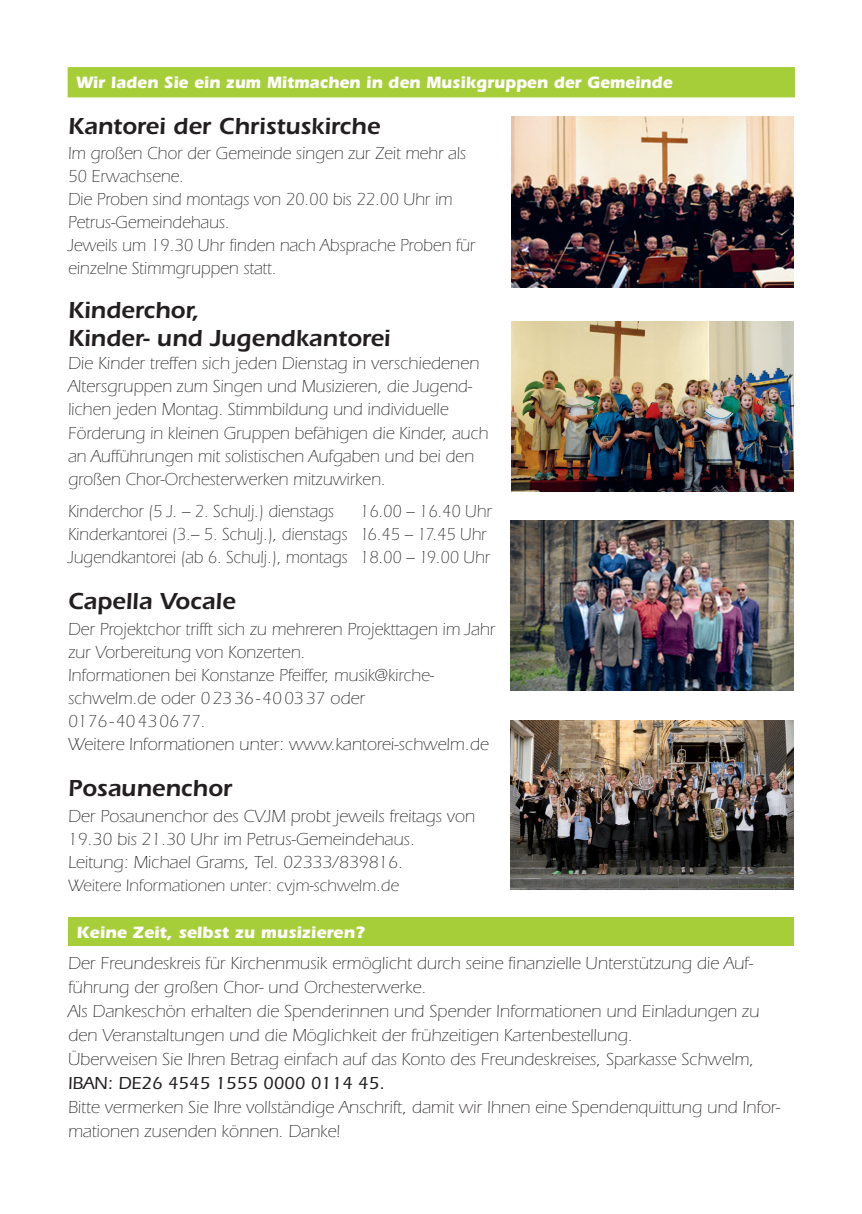
<style>
.page{position:relative;width:862px;height:1214px;background:#fff}
.page>*{position:absolute;margin:0;border:0;box-sizing:border-box;transform-origin:0 0}
.t1{font:600 24px/28px "Itc Eras";color:#231f20}
.t2{font:300 18px/23px "Itc Eras";color:#231f20}
.t3{font:300 18px/23px "Itc Eras";color:#231f20;scale:.96 1}
.t4{font:300 18px/23px "Itc Eras";color:#231f20;scale:.94 1}
.t5{font:500 18px "Itc Eras";color:#231f20}
.t6{font:700 17px "Itc Eras";color:#fff}
.t7{font:300 17px "Itc Eras";color:#231f20}
</style>
<div class="page">
<div style="left:68px;top:67px;width:727px;height:30px;background:#a6ce39;border:2px solid #a6ce39"></div>
<div style="left:68px;top:917px;width:726px;height:28px;background:#a6ce39"></div>
<img style="left:512px;top:117px;width:282px;height:170px">
<img style="left:511px;top:321px;width:283px;height:170px">
<img style="left:510px;top:720px;width:284px;height:169px">
<img style="left:510px;top:520px;width:284px;height:170px">
<p class="t6" style="left:77px;top:73px;width:597px">Wir laden Sie ein zum Mitmachen in den Musikgruppen der Gemeinde</p>
<h1 class="t1" style="left:68px;top:112px;width:314px">Kantorei der Christuskirche</h1>
<p class="t3" style="left:68px;top:142px;width:426px">Im großen Chor der Gemeinde singen zur Zeit mehr als 50 Erwachsene.<br>Die Proben sind montags von 20.00 bis 22.00 Uhr im Petrus-Gemeindehaus.<br>Jeweils um 19.30 Uhr finden nach Absprache Proben für einzelne Stimmgruppen statt.</p>
<h1 class="t1" style="left:68px;top:296px;width:324px">Kinderchor,<br>Kinder- und Jugendkantorei</h1>
<p class="t2" style="left:68px;top:352px;width:422px">Die Kinder treffen sich jeden Dienstag in verschiedenen Altersgruppen zum Singen und Musizieren, die Jugend&shy;lichen jeden Montag. Stimmbildung und individuelle Förderung in kleinen Gruppen befähigen die Kinder, auch an Aufführungen mit solistischen Aufgaben und bei den großen Chor-Orchesterwerken mitzuwirken.</p>
<p class="t4" style="left:68px;top:499px;width:284px">Kinderchor (5 J. – 2. Schulj.) dienstags</p>
<p class="t4" style="left:68px;top:499px;width:452px;text-indent:292px">16.00 – 16.40 Uhr<br>Kinderkantorei (3.– 5. Schulj.), dienstags 16.45 – 17.45 Uhr<br>Jugendkantorei (ab 6. Schulj.), montags 18.00 – 19.00 Uhr</p>
<h1 class="t1" style="left:68px;top:586px;width:169px">Capella Vocale</h1>
<p class="t2" style="left:68px;top:617px;width:428px">Der Projektchor trifft sich zu mehreren Projekttagen im Jahr zur Vorbereitung von Konzerten.<br>Informationen bei Konstanze Pfeiffer, musik@kirche&shy;schwelm.de oder 02336-400337 oder 0176-40430677.<br>Weitere Informationen unter: www.kantorei-schwelm.de</p>
<h1 class="t1" style="left:68px;top:773px;width:166px">Posaunenchor</h1>
<p class="t2" style="left:68px;top:804px;width:408px">Der Posaunenchor des CVJM probt jeweils freitags von<br>19.30 bis 21.30 Uhr im Petrus-Gemeindehaus.<br>Leitung: Michael Grams, Tel. 02333/839816.</p>
<p class="t7" style="left:68px;top:875px;width:332px">Weitere Informationen unter: cvjm-schwelm.de</p>
<p class="t6" style="left:77px;top:922px;width:289px">Keine Zeit, selbst zu musizieren?</p>
<p class="t2" style="left:68px;top:951px;width:693px;line-height:24px">Der Freundeskreis für Kirchenmusik ermöglicht durch seine finanzielle Unterstützung die Auf&shy;führung der großen Chor- und Orchesterwerke.<br>Als Dankeschön erhalten die Spenderinnen und Spender Informationen und Einladungen zu den Veranstaltungen und die Möglichkeit der frühzeitigen Kartenbestellung.<br>Überweisen Sie Ihren Betrag einfach auf das Konto des Freundeskreises, Sparkasse Schwelm,</p>
<p class="t5" style="left:68px;top:1073px;width:318px">IBAN: DE26 4545 1555 0000 0114 45.</p>
<p class="t2" style="left:68px;top:1095px;width:714px;line-height:24px">Bitte vermerken Sie Ihre vollständige Anschrift, damit wir Ihnen eine Spendenquittung und Infor&shy;mationen zusenden können. Danke!</p>
</div>
